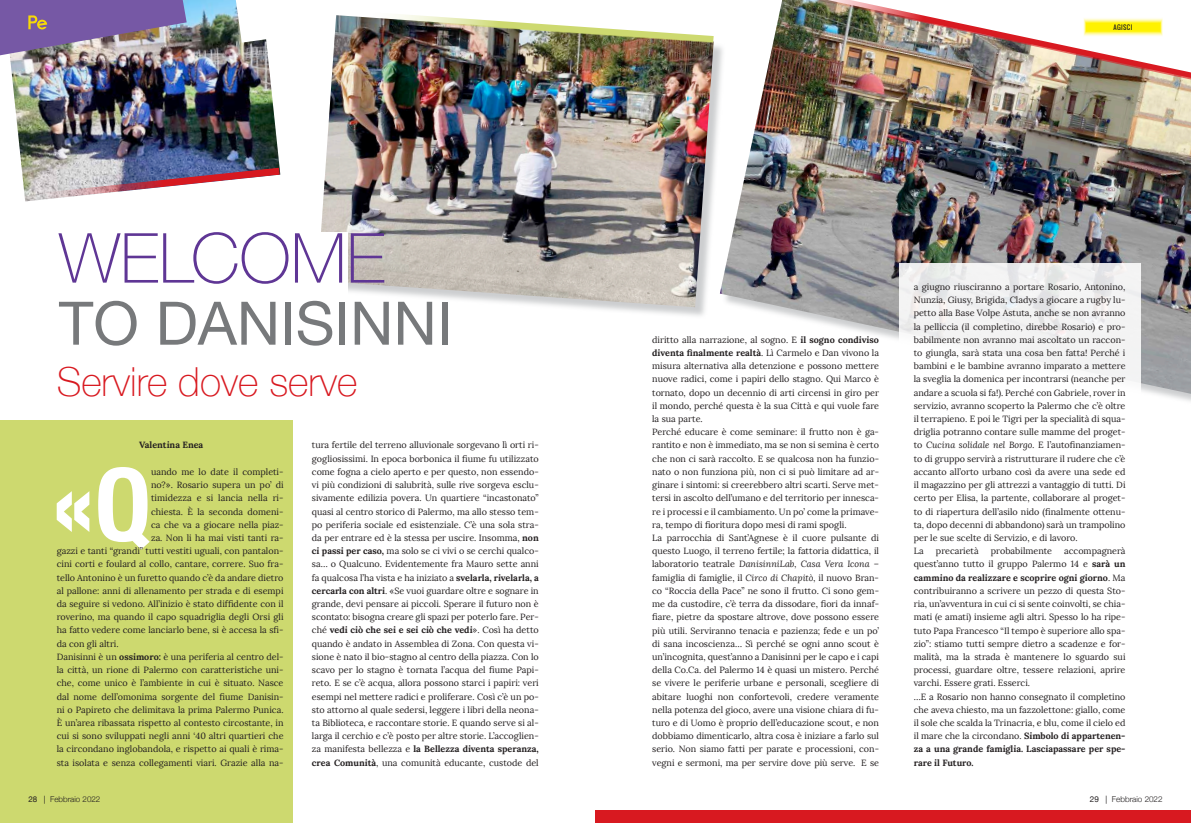
<style>
.page{position:relative;width:1191px;height:823px;background:#fff}
.page>*{position:absolute;margin:0;border:0;box-sizing:border-box;transform-origin:0 0}
.t1{font:700 condensed 101.4px "Helvetica Neue";color:#fff}
.t2{font:100 69px "Helvetica Neue";color:#5f3695}
.t3{font:60px "Helvetica Neue";color:#77797b}
.t4{font:100 40px "Helvetica Neue";color:#d81920}
.t5{font:9px/13.2px "Lora";color:#231f20}
.t6{font:700 9px "Lora";color:#231f20}
.t7{font:300 8.1px "Helvetica Neue";color:#231f20}
.t8{font:300 8px "Helvetica Neue";color:#231f20}
.t9{font:6.3px "Oswald";letter-spacing:.055em;color:#231f20}
.s1{font-weight:700}
.s2{font-style:italic}
.s3{font-weight:400}
</style>
<div class="page">
<div style="left:0;top:420px;width:292px;height:402px;background:#cdd96f"></div>
<img style="left:10px;top:0;width:270px;height:170px">
<div style="left:319px;top:17px;width:407px;height:302px;background:#bcbec0;opacity:.75"></div>
<img style="left:319px;top:15px;width:394px;height:292px">
<img style="left:0;top:0;width:187px;height:55px">
<img style="left:720px;top:0;width:471px;height:393px">
<div style="left:899px;top:263px;width:241px;height:502px;background:#fff"></div>
<img style="left:783px;top:0;width:408px;height:93px">
<svg style="left:22px;top:167px;width:258px;height:35px"></svg>
<img style="left:357px;top:14px;width:357px;height:29px">
<svg style="left:1083px;top:17px;width:79px;height:20px;background:#fff666"></svg>
<div style="left:292px;top:232px;width:56px;height:63px;background:#fff"></div>
<svg style="left:236px;top:0;width:44px;height:43px"></svg>
<div style="left:595px;top:809px;width:596px;height:13px;background:#d81920"></div>
<h2 class="t2" style="left:59px;top:205px;width:328px">welcome</h2>
<h3 class="t3" style="left:59px;top:280px;width:172px">TO DANISINNI</h3>
<h3 class="t4" style="left:57px;top:351px;width:302px">Servire dove serve</h3>
<p class="t6" style="left:139px;top:439px;width:66px">Valentina Enea</p>
<h1 class="t1" style="left:51px;top:420px;width:101px">«Q</h1>
<p class="t5" style="left:151px;top:465px;width:134px">uando me lo date il completi-</p>
<p class="t5" style="left:151px;top:478px;width:134px">no?». Rosario supera un po’ di</p>
<p class="t5" style="left:151px;top:491px;width:134px">timidezza e si lancia nella ri-</p>
<p class="t5" style="left:151px;top:504px;width:134px">chiesta. È la seconda domeni-</p>
<p class="t5" style="left:151px;top:517px;width:134px">ca che va a giocare nella piaz-</p>
<p class="t5" style="left:151px;top:531px;width:134px">za. Non li ha mai visti tanti ra-</p>
<p class="t5" style="left:57px;top:544px;width:228px">gazzi e tanti “grandi” tutti vestiti uguali, con pantalon-</p>
<p class="t5" style="left:57px;top:557px;width:228px">cini corti e foulard al collo, cantare, correre. Suo fra-</p>
<p class="t5" style="left:57px;top:570px;width:228px">tello Antonino è un furetto quando c’è da andare dietro</p>
<p class="t5" style="left:57px;top:583px;width:228px">al pallone: anni di allenamento per strada e di esempi</p>
<p class="t5" style="left:57px;top:597px;width:228px">da seguire si vedono. All’inizio è stato diffidente con il</p>
<p class="t5" style="left:57px;top:610px;width:228px">roverino, ma quando il capo squadriglia degli Orsi gli</p>
<p class="t5" style="left:57px;top:623px;width:228px">ha fatto vedere come lanciarlo bene, si è accesa la sfi-</p>
<p class="t5" style="left:57px;top:636px;width:63px">da con gli altri.</p>
<p class="t5" style="left:57px;top:649px;width:228px">Danisinni è un <span class="s1">ossimoro:</span> è una periferia al centro del-</p>
<p class="t5" style="left:57px;top:663px;width:228px">la città, un rione di Palermo con caratteristiche uni-</p>
<p class="t5" style="left:57px;top:676px;width:228px">che, come unico è l’ambiente in cui è situato. Nasce</p>
<p class="t5" style="left:57px;top:689px;width:228px">dal nome dell’omonima sorgente del fiume Danisin-</p>
<p class="t5" style="left:57px;top:702px;width:228px">ni o Papireto che delimitava la prima Palermo Punica.</p>
<p class="t5" style="left:57px;top:715px;width:228px">È un’area ribassata rispetto al contesto circostante, in</p>
<p class="t5" style="left:57px;top:729px;width:228px">cui si sono sviluppati negli anni ‘40 altri quartieri che</p>
<p class="t5" style="left:57px;top:742px;width:228px">la circondano inglobandola, e rispetto ai quali è rima-</p>
<p class="t5" style="left:57px;top:755px;width:228px">sta isolata e senza collegamenti viari. Grazie alla na-</p>
<p class="t5" style="left:312px;top:438px;width:228px;text-align:justify">tura fertile del terreno alluvionale sorgevano lì orti ri&shy;gogliosissimi. In epoca borbonica il fiume fu utilizzato come fogna a cielo aperto e per questo, non essendo&shy;vi più condizioni di salubrità, sulle rive sorgeva esclu&shy;sivamente edilizia povera. Un quartiere “incastonato” quasi al centro storico di Palermo, ma allo stesso tem&shy;po periferia sociale ed esistenziale. C’è una sola stra&shy;da per entrare ed è la stessa per uscire. Insomma, <span class="s1">non ci passi per caso,</span> ma solo se ci vivi o se cerchi qualco&shy;sa… o Qualcuno. Evidentemente fra Mauro sette anni fa qualcosa l’ha vista e ha iniziato a <span class="s1">svelarla, rivelarla, a cercarla con altri</span>. «Se vuoi guardare oltre e sognare in grande, devi pensare ai piccoli. Sperare il futuro non è scontato: bisogna creare gli spazi per poterlo fare. Per&shy;ché <span class="s1">vedi ciò che sei e sei ciò che vedi</span>». Così ha detto quando è andato in Assemblea di Zona. Con questa vi&shy;sione è nato il bio-stagno al centro della piazza. Con lo scavo per lo stagno è tornata l’acqua del fiume Papi&shy;reto. E se c’è acqua, allora possono starci i papiri: veri esempi nel mettere radici e proliferare. Così c’è un po&shy;sto attorno al quale sedersi, leggere i libri della neona&shy;ta Biblioteca, e raccontare storie. E quando serve si al&shy;larga il cerchio e c’è posto per altre storie. L’accoglien&shy;za manifesta bellezza e <span class="s1">la Bellezza diventa speranza, crea Comunità</span>, una comunità educante, custode del</p>
<p class="t9" style="left:1113px;top:22px;width:20px">AGISCI</p>
<p class="t5" style="left:652px;top:333px;width:228px">diritto alla narrazione, al sogno. E <span class="s1">il sogno condiviso diventa finalmente realtà</span>. Lì Carmelo e Dan vivono la misura alternativa alla detenzione e possono mettere nuove radici, come i papiri dello stagno. Qui Marco è tornato, dopo un decennio di arti circensi in giro per il mondo, perché questa è la sua Città e qui vuole fare la sua parte.<br>Perché educare è come seminare: il frutto non è ga&shy;rantito e non è immediato, ma se non si semina è certo che non ci sarà raccolto. E se qualcosa non ha funzio&shy;nato o non funziona più, non ci si può limitare ad ar&shy;ginare i sintomi: si creerebbero altri scarti. Serve met&shy;tersi in ascolto dell’umano e del territorio per innesca&shy;re i processi e il cambiamento. Un po’ come la primave&shy;ra, tempo di fioritura dopo mesi di rami spogli.<br>La parrocchia di Sant’Agnese è il cuore pulsante di questo Luogo, il terreno fertile; la fattoria didattica, il laboratorio teatrale <span class="s2">DanisinniLab, Casa Vera Icona</span> – famiglia di famiglie, il <span class="s2">Circo di Chapitò,</span> il nuovo Bran&shy;co “Roccia della Pace” ne sono il frutto. Ci sono gem&shy;me da custodire, c’è terra da dissodare, fiori da innaf&shy;fiare, pietre da spostare altrove, dove possono essere più utili. Serviranno tenacia e pazienza; fede e un po’ di sana incoscienza… Sì perché se ogni anno scout è un’incognita, quest’anno a Danisinni per le capo e i capi della Co.Ca. del Palermo 14 è quasi un mistero. Perché se vivere le periferie urbane e personali, scegliere di abitare luoghi non confortevoli, credere veramente nella potenza del gioco, avere una visione chiara di fu&shy;turo e di Uomo è proprio dell’educazione scout, e non dobbiamo dimenticarlo, altra cosa è iniziare a farlo sul serio. Non siamo fatti per parate e processioni, con&shy;vegni e sermoni, ma per servire dove più serve. E se</p>
<p class="t5" style="left:913px;top:280px;width:213px">a giugno riusciranno a portare Rosario, Antonino, Nunzia, Giusy, Brigida, Cladys a giocare a rugby lu&shy;petto alla Base Volpe Astuta, anche se non avranno la pelliccia (il completino, direbbe Rosario) e pro&shy;babilmente non avranno mai ascoltato un raccon&shy;to giungla, sarà stata una cosa ben fatta! Perché i bambini e le bambine avranno imparato a mettere la sveglia la domenica per incontrarsi (neanche per andare a scuola si fa!). Perché con Gabriele, rover in servizio, avranno scoperto la Palermo che c’è oltre il terrapieno. E poi le Tigri per la specialità di squa&shy;driglia potranno contare sulle mamme del proget&shy;to <span class="s2">Cucina solidale nel Borgo.</span> E l’autofinanziamen&shy;to di gruppo servirà a ristrutturare il rudere che c’è accanto all’orto urbano così da avere una sede ed il magazzino per gli attrezzi a vantaggio di tutti. Di certo per Elisa, la partente, collaborare al proget&shy;to di riapertura dell’asilo nido (finalmente ottenu&shy;ta, dopo decenni di abbandono) sarà un trampolino per le sue scelte di Servizio, e di lavoro.<br>La</p>
<p class="t5" style="left:913px;top:544px;width:213px;text-indent:150px">accompagnerà quest’anno tutto il gruppo Palermo 14 e <span class="s1">sarà un cammino da realizzare e scoprire ogni giorno</span>. Ma contribuiranno a scrivere un pezzo di questa Sto&shy;ria, un’avventura in cui ci si sente coinvolti, se chia&shy;mati (e amati) insieme agli altri. Spesso lo ha ripe&shy;tuto Papa Francesco “Il tempo è superiore allo spa&shy;zio”: stiamo tutti sempre dietro a scadenze e for&shy;malità, ma la strada è mantenere lo sguardo sui processi, guardare oltre, tessere relazioni, aprire varchi. Essere grati. Esserci.<br>…E a Rosario non hanno consegnato il completino che aveva chiesto, ma un fazzolettone: giallo, come il sole che scalda la Trinacria, e blu, come il cielo ed il mare che la circondano. <span class="s1">Simbolo di appartenen&shy;za a una grande famiglia. Lasciapassare per spe&shy;rare il Futuro.</span></p>
<p class="t5" style="left:936px;top:544px;width:44px">precarietà</p>
<p class="t5" style="left:991px;top:544px;width:63px">probabilmente</p>
<p class="t8" style="left:28px;top:792px;width:74px"><span class="s3">28 |</span> Febbraio 2022</p>
<p class="t7" style="left:1089px;top:792px;width:74px"><span class="s3">29 |</span> Febbraio 2022</p>
</div>
